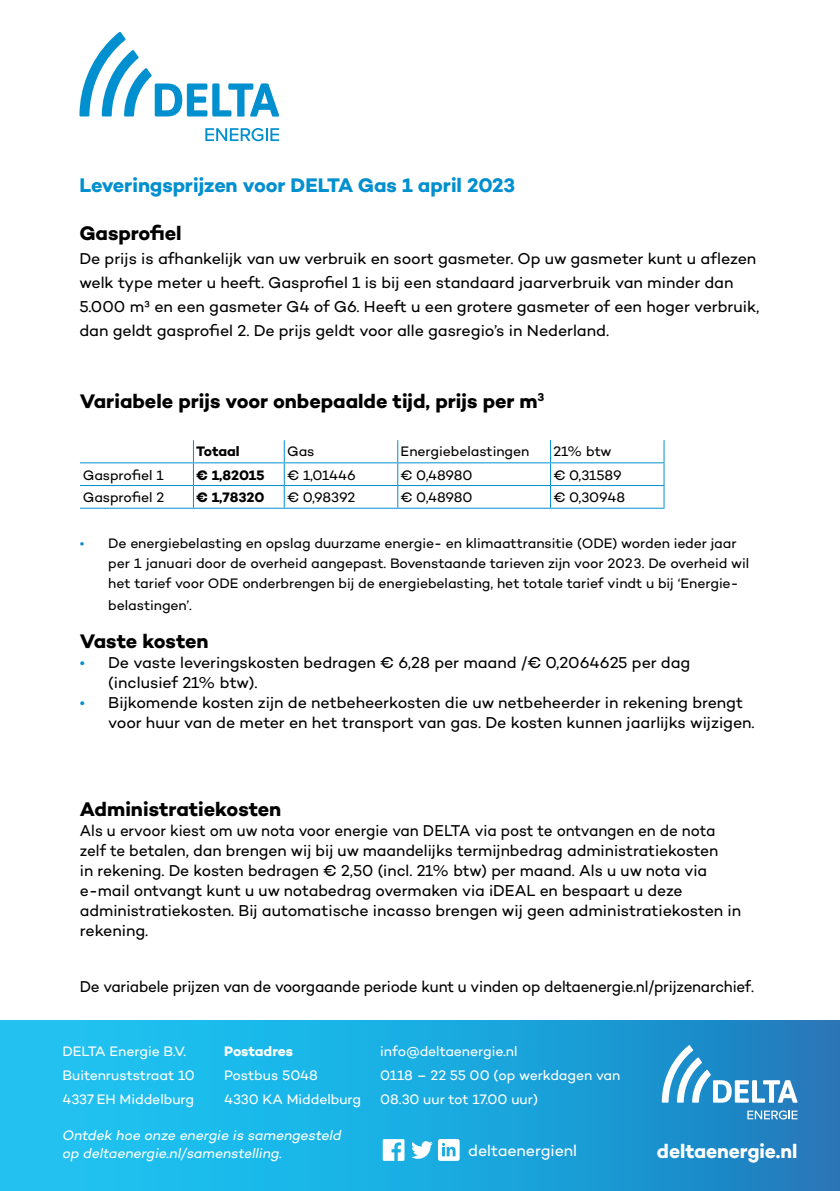
<style>
.page{position:relative;width:840px;height:1191px;background:#fff}
.page>*{position:absolute;margin:0;border:0;box-sizing:border-box;transform-origin:0 0}
.t1{font:700 20px "Campton";letter-spacing:-.005em;color:#000}
.t2{font:700 20px "Campton";letter-spacing:-.005em;color:#008fcf}
.t3{font:700 20px "Campton";letter-spacing:-.005em;color:#fff}
.t4{font:16px/24px "Campton";letter-spacing:-.005em;color:#000}
.t5{font:16px/20px "Campton";letter-spacing:-.005em;color:#000;scale:.95 1}
.t6{font:16px "Campton";letter-spacing:-.005em;color:#fff}
.t7{font:14px/20px "Campton";letter-spacing:-.005em;color:#000}
.t8{font:14px/24px "Campton";letter-spacing:-.005em;color:#fff}
.t9{font:italic 14px/18px "Campton";letter-spacing:-.005em;color:#fff}
.t10{font:700 14px "Campton";letter-spacing:-.005em;color:#000}
.t11{font:700 14px "Campton";letter-spacing:-.005em;color:#fff}
.s1{color:#008fcf}
</style>
<div class="page">
<svg style="left:79px;top:32px;width:200px;height:85px"></svg>
<svg style="left:205px;top:128px;width:74px;height:13px"></svg>
<hr style="left:80px;top:462px;width:113px;height:1px;background:#008fcf">
<hr style="left:80px;top:485px;width:113px;height:1px;background:#008fcf">
<hr style="left:80px;top:508px;width:113px;height:1px;background:#008fcf">
<svg style="left:193px;top:440px;width:1px;height:68px"></svg>
<hr style="left:193px;top:462px;width:91px;height:1px;background:#008fcf">
<hr style="left:193px;top:485px;width:91px;height:1px;background:#008fcf">
<hr style="left:193px;top:508px;width:91px;height:1px;background:#008fcf">
<svg style="left:283px;top:440px;width:1px;height:68px"></svg>
<hr style="left:284px;top:462px;width:113px;height:1px;background:#008fcf">
<hr style="left:284px;top:485px;width:113px;height:1px;background:#008fcf">
<hr style="left:284px;top:508px;width:113px;height:1px;background:#008fcf">
<svg style="left:397px;top:440px;width:1px;height:68px"></svg>
<hr style="left:397px;top:462px;width:153px;height:1px;background:#008fcf">
<hr style="left:550px;top:462px;width:114px;height:1px;background:#008fcf">
<hr style="left:397px;top:485px;width:153px;height:1px;background:#008fcf">
<hr style="left:550px;top:485px;width:114px;height:1px;background:#008fcf">
<hr style="left:397px;top:508px;width:153px;height:1px;background:#008fcf">
<hr style="left:550px;top:508px;width:114px;height:1px;background:#008fcf">
<svg style="left:663px;top:440px;width:1px;height:68px"></svg>
<div style="left:0;top:1020px;width:839px;height:171px;background:linear-gradient(to right,#1ccef9,#1e81c1)"></div>
<svg style="left:382px;top:1139px;width:22px;height:21px"></svg>
<svg style="left:411px;top:1141px;width:21px;height:17px"></svg>
<svg style="left:438px;top:1139px;width:21px;height:21px"></svg>
<svg style="left:661px;top:1045px;width:136px;height:57px"></svg>
<svg style="left:747px;top:1110px;width:50px;height:9px"></svg>
<p class="t2" style="left:79px;top:172px;width:437px">Leveringsprijzen voor DELTA Gas 1 april 2023</p>
<p class="t1" style="left:79px;top:220px;width:104px">Gasprofiel</p>
<p class="t4" style="left:79px;top:246px;width:681px">De prijs is afhankelijk van uw verbruik en soort gasmeter. Op uw gasmeter kunt u aflezen welk type meter u heeft. Gasprofiel 1 is bij een standaard jaarverbruik van minder dan 5.000 m³ en een gasmeter G4 of G6. Heeft u een grotere gasmeter of een hoger verbruik, dan geldt gasprofiel 2. De prijs geldt voor alle gasregio’s in Nederland.</p>
<p class="t1" style="left:80px;top:388px;width:465px">Variabele prijs voor onbepaalde tijd, prijs per m<sup>3</sup></p>
<p class="t10" style="left:196px;top:442px;width:45px">Totaal</p>
<p class="t7" style="left:287px;top:441px;width:29px">Gas</p>
<p class="t7" style="left:400px;top:441px;width:130px">Energiebelastingen</p>
<p class="t7" style="left:553px;top:441px;width:60px">21% btw</p>
<p class="t7" style="left:83px;top:465px;width:82px">Gasprofiel 1</p>
<p class="t10" style="left:196px;top:466px;width:70px">€ 1,82015</p>
<p class="t7" style="left:287px;top:465px;width:70px">€ 1,01446</p>
<p class="t7" style="left:400px;top:465px;width:74px">€ 0,48980</p>
<p class="t7" style="left:553px;top:465px;width:70px">€ 0,31589</p>
<p class="t7" style="left:83px;top:487px;width:83px">Gasprofiel 2</p>
<p class="t10" style="left:196px;top:489px;width:70px">€ 1,78320</p>
<p class="t7" style="left:287px;top:487px;width:70px">€ 0,98392</p>
<p class="t7" style="left:400px;top:487px;width:74px">€ 0,48980</p>
<p class="t7" style="left:553px;top:487px;width:73px">€ 0,30948</p>
<p class="t7" style="left:108px;top:533px;width:642px;text-indent:-28px"><span class="s1">•</span> De energiebelasting en opslag duurzame energie- en klimaattransitie (ODE) worden ieder jaar per 1 januari door de overheid aangepast. Bovenstaande tarieven zijn voor 2023. De overheid wil het tarief voor ODE onderbrengen bij de energiebelasting, het totale tarief vindt u bij ‘Energie-</p>
<p class="t7" style="left:108px;top:595px;width:85px">belastingen’.</p>
<p class="t1" style="left:80px;top:628px;width:130px">Vaste kosten</p>
<p class="t4" style="left:108px;top:652px;width:583px;line-height:20px;text-indent:-28px"><span class="s1">•</span> De vaste leveringskosten bedragen € 6,28 per maand /€ 0,2064625 per dag (inclusief 21% btw).</p>
<p class="t4" style="left:108px;top:692px;width:647px;line-height:20px;text-indent:-28px"><span class="s1">•</span> Bijkomende kosten zijn de netbeheerkosten die uw netbeheerder in rekening brengt voor huur van de meter en het transport van gas. De kosten kunnen jaarlijks wijzigen.</p>
<p class="t1" style="left:80px;top:796px;width:203px">Administratiekosten</p>
<p class="t5" style="left:80px;top:820px;width:697px">Als u ervoor kiest om uw nota voor energie van DELTA via post te ontvangen en de nota zelf te betalen, dan brengen wij bij uw maandelijks termijnbedrag administratiekosten<br>in rekening. De kosten bedragen € 2,50 (incl. 21% btw) per maand. Als u uw nota via e-mail ontvangt kunt u uw notabedrag overmaken via iDEAL en bespaart u deze administratiekosten. Bij automatische incasso brengen wij geen administratiekosten in rekening.</p>
<p class="t5" style="left:80px;top:976px;width:710px">De variabele prijzen van de voorgaande periode kunt u vinden op deltaenergie.nl/prijzenarchief.</p>
<p class="t8" style="left:62px;top:1039px;width:134px">DELTA Energie B.V.<br>Buitenruststraat 10<br>4337 EH Middelburg</p>
<p class="t11" style="left:224px;top:1042px;width:70px">Postadres</p>
<p class="t8" style="left:224px;top:1063px;width:138px">Postbus 5048<br>4330 KA Middelburg</p>
<p class="t9" style="left:62px;top:1125px;width:280px">Ontdek hoe onze energie is samengesteld op deltaenergie.nl/samenstelling.</p>
<p class="t8" style="left:380px;top:1038px;width:241px">info@deltaenergie.nl<br>0118 – 22 55 00 (op werkdagen van<br>08.30 uur tot 17.00 uur)</p>
<p class="t6" style="left:468px;top:1140px;width:110px">deltaenergienl</p>
<p class="t3" style="left:656px;top:1138px;width:142px">deltaenergie.nl</p>
</div>
